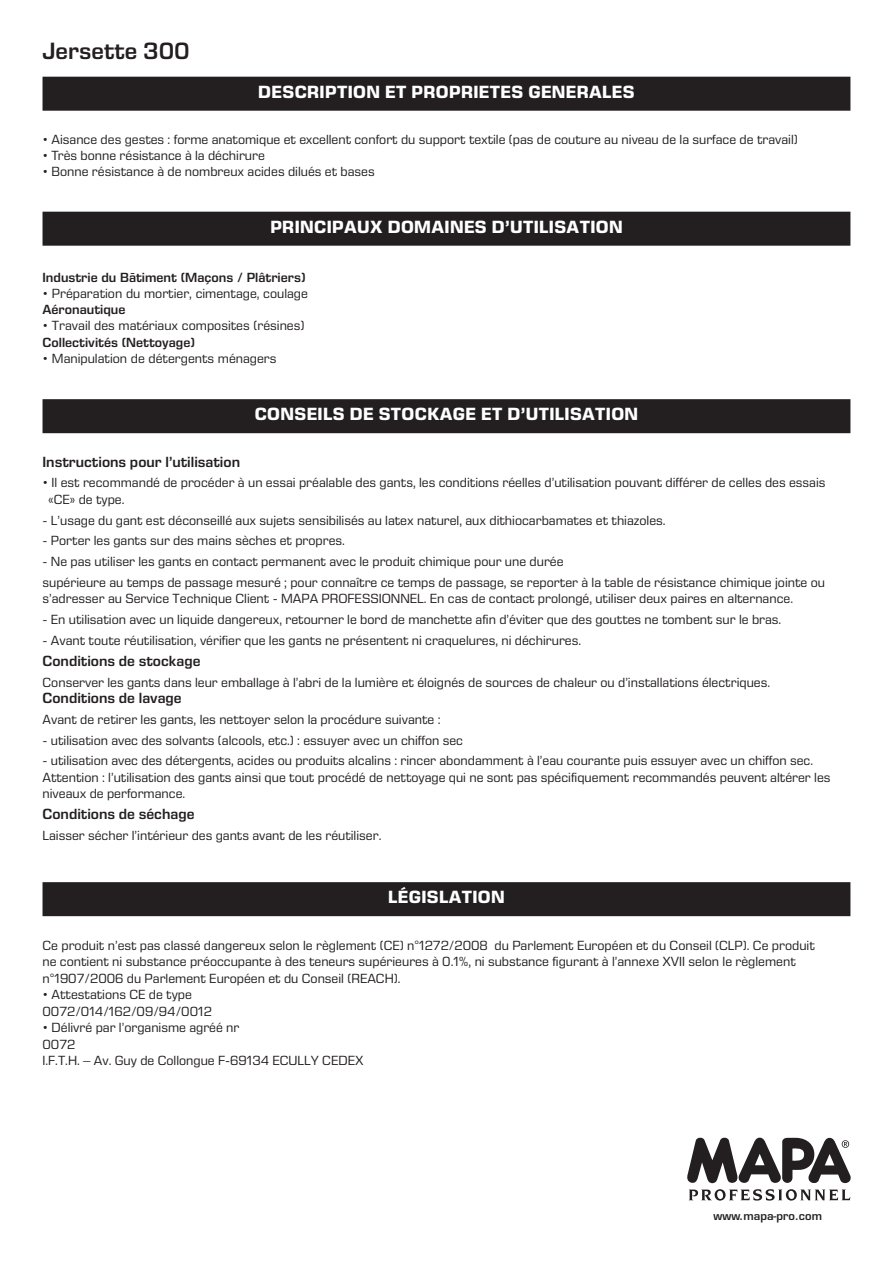
<style>
.page{position:relative;width:893px;height:1263px;background:#fff}
.page>*{position:absolute;margin:0;border:0;box-sizing:border-box;transform-origin:0 0}
._07__Nom_produit_rap{font:600 24px "Eurostile Next LT Pro";color:#231f20}
._08__Titre_bandeau_n{font:700 18px "Eurostile Next LT Pro";letter-spacing:.02em;color:#fff}
._10__Texte{font:600 15px "Eurostile Next LT Pro";color:#231f20}
._10__Texte-2{font:13.5px/16.5px "Eurostile Next LT Pro";color:#231f20}
.formatage_balise{font:13.5px "Eurostile Next LT Pro";color:#231f20}
.secteur_texte{font:13.5px "Eurostile Next LT Pro";color:#231f20}
.secteur_titre{font:600 13.5px "Eurostile Next LT Pro";color:#231f20}
.t1{font:600 11.1px "Eurostile";color:#231f20}
</style>
<div class="page">
<svg style="left:687px;top:1138px;width:164px;height:62px"></svg>
<div style="left:43px;top:77px;width:807px;height:34px;background:#231f20"></div>
<div style="left:43px;top:212px;width:807px;height:34px;background:#231f20"></div>
<div style="left:43px;top:399px;width:807px;height:34px;background:#231f20"></div>
<div style="left:43px;top:882px;width:807px;height:34px;background:#231f20"></div>
<p class="_07__Nom_produit_rap" style="left:43px;top:38px;width:149px">Jersette 300</p>
<p class="_08__Titre_bandeau_n" style="left:258px;top:82px;width:378px">DESCRIPTION ET PROPRIETES GENERALES</p>
<p class="formatage_balise" style="left:43px;top:132px;width:757px">• Aisance des gestes : forme anatomique et excellent confort du support textile (pas de couture au niveau de la surface de travail)</p>
<p class="formatage_balise" style="left:43px;top:148px;width:224px">• Très bonne résistance à la déchirure</p>
<p class="formatage_balise" style="left:43px;top:164px;width:334px">• Bonne résistance à de nombreux acides dilués et bases</p>
<p class="_08__Titre_bandeau_n" style="left:270px;top:217px;width:354px">PRINCIPAUX DOMAINES D’UTILISATION</p>
<p class="secteur_titre" style="left:43px;top:269px;width:265px">Industrie du Bātiment (Maçons / Plâtriers)</p>
<p class="secteur_texte" style="left:43px;top:286px;width:267px">• Préparation du mortier, cimentage, coulage</p>
<p class="secteur_titre" style="left:43px;top:302px;width:84px">Aéronautique</p>
<p class="secteur_texte" style="left:43px;top:318px;width:263px">• Travail des matériaux composites (résines)</p>
<p class="secteur_titre" style="left:43px;top:334px;width:154px">Collectivités (Nettoyage)</p>
<p class="secteur_texte" style="left:43px;top:351px;width:236px">• Manipulation de détergents ménagers</p>
<p class="_08__Titre_bandeau_n" style="left:255px;top:404px;width:385px">CONSEILS DE STOCKAGE ET D’UTILISATION</p>
<p class="_10__Texte" style="left:43px;top:453px;width:199px">Instructions pour l’utilisation</p>
<p class="_10__Texte-2" style="left:48px;top:475px;width:779px;text-indent:-6px">• Il est recommandé de procéder à un essai préalable des gants, les conditions réelles d’utilisation pouvant différer de celles des essais «CE» de type.</p>
<p class="_10__Texte-2" style="left:43px;top:512px;width:625px">- L’usage du gant est déconseillé aux sujets sensibilisés au latex naturel, aux dithiocarbamates et thiazoles.</p>
<p class="_10__Texte-2" style="left:43px;top:533px;width:304px">- Porter les gants sur des mains sèches et propres.</p>
<p class="_10__Texte-2" style="left:43px;top:553px;width:523px">- Ne pas utiliser les gants en contact permanent avec le produit chimique pour une durée</p>
<p class="_10__Texte-2" style="left:43px;top:574px;width:784px">supérieure au temps de passage mesuré ; pour connaître ce temps de passage, se reporter à la table de résistance chimique jointe ou s’adresser au Service Technique Client - MAPA PROFESSIONNEL. En cas de contact prolongé, utiliser deux paires en alternance.</p>
<p class="_10__Texte-2" style="left:43px;top:611px;width:740px">- En utilisation avec un liquide dangereux, retourner le bord de manchette afin d’éviter que des gouttes ne tombent sur le bras.</p>
<p class="_10__Texte-2" style="left:43px;top:632px;width:540px">- Avant toute réutilisation, vérifier que les gants ne présentent ni craquelures, ni déchirures.</p>
<p class="_10__Texte" style="left:43px;top:652px;width:159px">Conditions de stockage</p>
<p class="_10__Texte-2" style="left:43px;top:674px;width:729px">Conserver les gants dans leur emballage à l’abri de la lumière et éloignés de sources de chaleur ou d’installations électriques.</p>
<p class="_10__Texte" style="left:43px;top:690px;width:141px">Conditions de lavage</p>
<p class="_10__Texte-2" style="left:43px;top:711px;width:400px">Avant de retirer les gants, les nettoyer selon la procédure suivante :</p>
<p class="_10__Texte-2" style="left:43px;top:732px;width:422px">- utilisation avec des solvants (alcools, etc.) : essuyer avec un chiffon sec</p>
<p class="_10__Texte-2" style="left:43px;top:752px;width:789px">- utilisation avec des détergents, acides ou produits alcalins : rincer abondamment à l’eau courante puis essuyer avec un chiffon sec.<br>Attention : l’utilisation des gants ainsi que tout procédé de nettoyage qui ne sont pas spécifiquement recommandés peuvent altérer les niveaux de performance.</p>
<p class="_10__Texte" style="left:43px;top:806px;width:153px">Conditions de séchage</p>
<p class="_10__Texte-2" style="left:43px;top:827px;width:340px">Laisser sécher l’intérieur des gants avant de les réutiliser.</p>
<p class="_08__Titre_bandeau_n" style="left:388px;top:887px;width:118px">LÉGISLATION</p>
<p class="_10__Texte-2" style="left:43px;top:937px;width:774px">Ce produit n’est pas classé dangereux selon le règlement (CE) n°1272/2008 du Parlement Européen et du Conseil (CLP). Ce produit ne contient ni substance préoccupante à des teneurs supérieures à 0.1%, ni substance figurant à l’annexe XVII selon le règlement n°1907/2006 du Parlement Européen et du Conseil (REACH).</p>
<p class="_10__Texte-2" style="left:43px;top:986px;width:151px">• Attestations CE de type</p>
<p class="_10__Texte-2" style="left:43px;top:1003px;width:171px">0072/014/162/09/94/0012</p>
<p class="_10__Texte-2" style="left:43px;top:1019px;width:198px">• Délivré par l’organisme agréé nr</p>
<p class="_10__Texte-2" style="left:43px;top:1036px;width:34px">0072</p>
<p class="_10__Texte-2" style="left:43px;top:1052px;width:323px">I.F.T.H. – Av. Guy de Collongue F-69134 ECULLY CEDEX</p>
<p class="t1" style="left:714px;top:1209px;width:110px">www.mapa-pro.com</p>
</div>
